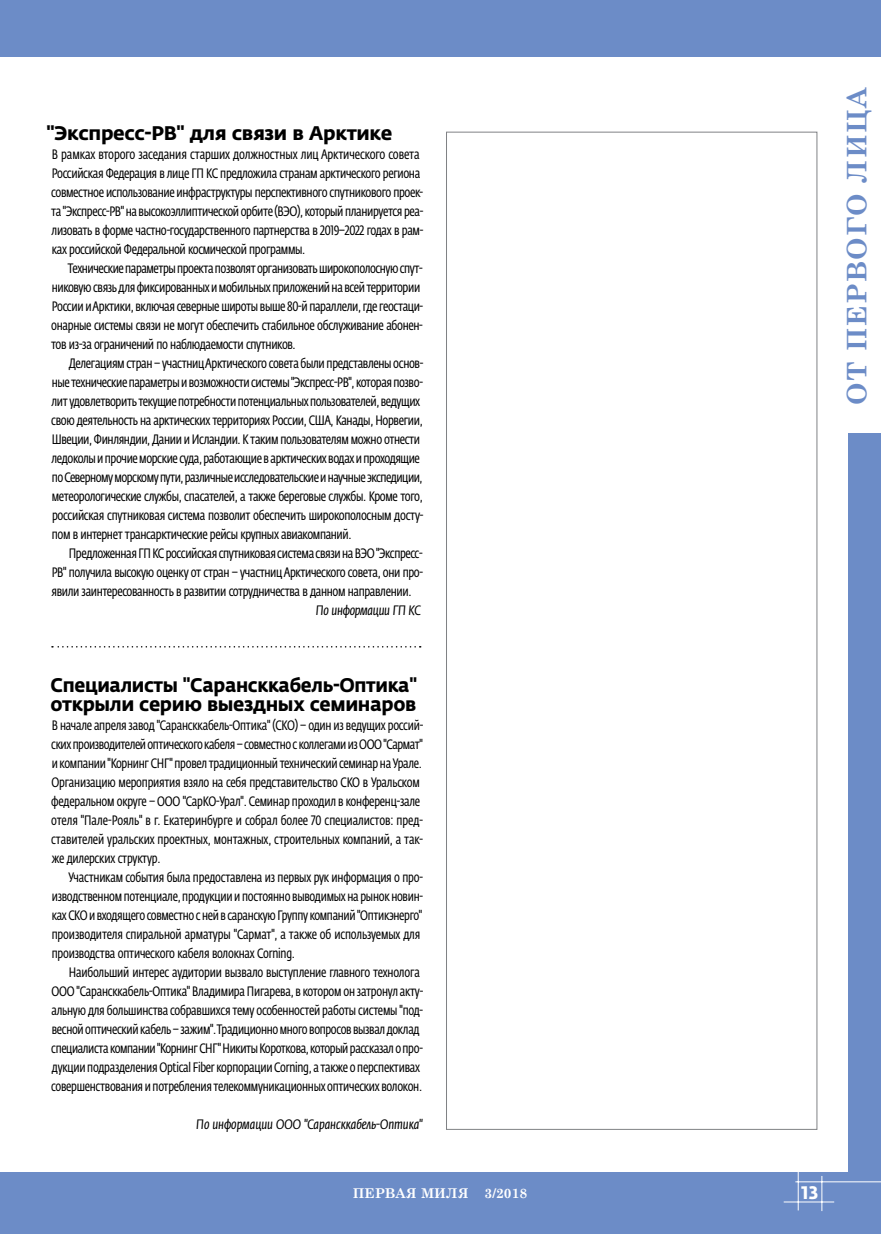
<style>
.page{position:relative;width:881px;height:1234px;background:#fff}
.page>*{position:absolute;margin:0;border:0;box-sizing:border-box;transform-origin:0 0}
.t1{font:700 27px "Century Schoolbook";letter-spacing:.05em;color:#6c8cc7}
.t2{font:700 19.5px/19px "Fedra Sans Pro";letter-spacing:-.02em;color:#000;scale:.94 1}
.t3{font:700 19.5px "Fedra Sans Pro";letter-spacing:-.02em;color:#000}
.t4{font:700 18px "Fedra Sans Pro";color:#fff}
.t5{font:13.5px/19px "Fedra Sans Cond Pro";letter-spacing:-.025em;color:#000}
.t6{font:italic 13.5px "Fedra Sans Cond Pro";letter-spacing:-.005em;color:#000;scale:1.1 1}
.t7{font:700 13.5px "Century Schoolbook";color:#fff}
</style>
<div class="page">
<div style="left:0;top:0;width:880px;height:57px;background:#6c8cc7"></div>
<div style="left:0;top:1172px;width:880px;height:61px;background:#6c8cc7"></div>
<div style="left:847px;top:0;width:33px;height:1233px;background:#6c8cc7"></div>
<hr style="left:783px;top:1201px;width:50px;height:1px;background:#fff">
<hr style="left:797px;top:1171px;width:1px;height:39px;background:#fff">
<hr style="left:821px;top:1175px;width:1px;height:35px;background:#fff">
<hr style="left:795px;top:1181px;width:85px;height:1px;background:#fff">
<div style="left:846px;top:57px;width:34px;height:375px;background:#fff"></div>
<svg style="left:52px;top:646px;width:368px;height:1px"></svg>
<h2 class="t3" style="left:46px;top:120px;width:347px">"Экспресс-РВ" для связи в Арктике</h2>
<p class="t5" style="left:51px;top:145px;width:373px">В рамках второго заседания старших должностных лиц Арктического совета Российская Федерация в лице ГП КС предложила странам арктического региона совместное использование инфраструктуры перспективного спутникового проек&shy;та "Экспресс-РВ" на высокоэллиптической орбите (ВЭО), который планируется реа&shy;лизовать в форме частно-государственного партнерства в 2019–2022 годах в рам&shy;ках российской Федеральной космической программы.</p>
<p class="t5" style="left:51px;top:259px;width:373px;text-indent:17px">Технические параметры проекта позволят организовать широкополосную спут&shy;никовую связь для фиксированных имобильных приложений на всей территории России иАрктики, включая северные широты выше 80-й параллели, где геостаци&shy;онарные системы связи не могут обеспечить стабильное обслуживание абонен&shy;тов из-за ограничений по наблюдаемости спутников.</p>
<p class="t5" style="left:51px;top:354px;width:373px;text-indent:18px">Делегациям стран – участниц Арктического совета были представлены основ&shy;ные технические параметры ивозможности системы "Экспресс-РВ", которая позво&shy;лит удовлетворить текущие потребности потенциальных пользователей, ведущих свою деятельность на арктических территориях России, США, Канады, Норвегии, Швеции, Финляндии, Дании иИсландии. К таким пользователям можно отнести ледоколы ипрочие морские суда, работающие в арктических водах ипроходящие поСеверному морскому пути, различные исследовательские инаучные экспедиции, метеорологические службы, спасателей, а также береговые службы. Кроме того, российская спутниковая система позволит обеспечить широкополосным досту&shy;пом в интернет трансарктические рейсы крупных авиакомпаний.</p>
<p class="t5" style="left:51px;top:544px;width:373px;text-align:justify;text-indent:17px">Предложенная ГП КС российская спутниковая система связи наВЭО "Экспресс-РВ" получила высокую оценку от стран – участниц Арктического совета, они про&shy;явили заинтересованность в развитии сотрудничества в данном направлении.</p>
<p class="t6" style="left:316px;top:602px;width:97px">По информации ГП КС</p>
<h2 class="t2" style="left:50px;top:675px;width:391px">Специалисты "Сарансккабель-Оптика" открыли серию выездных семинаров</h2>
<p class="t5" style="left:51px;top:715px;width:373px">В начале апреля завод "Сарансккабель-Оптика" (СКО) – один из ведущих россий&shy;ских производителей оптического кабеля – совместно с коллегами из ООО "Сармат" и компании "Корнинг СНГ" провел традиционный технический семинар на Урале.<br>Организацию мероприятия взяло на себя представительство СКО в Уральском федеральном округе – ООО "СарКО-Урал". Семинар проходил в конференц-зале отеля "Пале-Рояль" в г. Екатеринбурге и собрал более 70 специалистов: пред&shy;ставителей уральских проектных, монтажных, строительных компаний, а так&shy;же дилерских структур.</p>
<p class="t5" style="left:52px;top:867px;width:372px;text-indent:17px">Участникам события была предоставлена из первых рук информация о про&shy;изводственном потенциале, продукции и постоянно выводимых на рынок новин&shy;ках СКО и входящего совместно с ней в саранскую Группу компаний "Оптикэнерго" производителя спиральной арматуры "Сармат", а также об используемых для производства оптического кабеля волокнах Corning.</p>
<p class="t5" style="left:51px;top:962px;width:373px;text-indent:18px">Наибольший интерес аудитории вызвало выступление главного технолога ООО "Сарансккабель-Оптика" Владимира Пигарева, в котором он затронул акту&shy;альную для большинства собравшихся тему особенностей работы системы "под&shy;весной оптический кабель – зажим". Традиционно много вопросов вызвал доклад специалиста компании "Корнинг СНГ" Никиты Короткова, который рассказал о про&shy;дукции подразделения Optical Fiber корпорации Corning, а также о перспективах совершенствования и потребления телекоммуникационных оптических волокон.</p>
<p class="t6" style="left:196px;top:1116px;width:207px">По информации ООО "Сарансккабель-Оптика"</p>
<p class="t7" style="left:352px;top:1181px;width:176px">ПЕРВАЯ МИЛЯ 3/2018</p>
<h3 class="t4" style="left:800px;top:1180px;width:19px">13</h3>
<h1 class="t1" style="left:835px;top:405px;width:320px;rotate:-90deg">От Первого ЛИЦА</h1>
</div>
